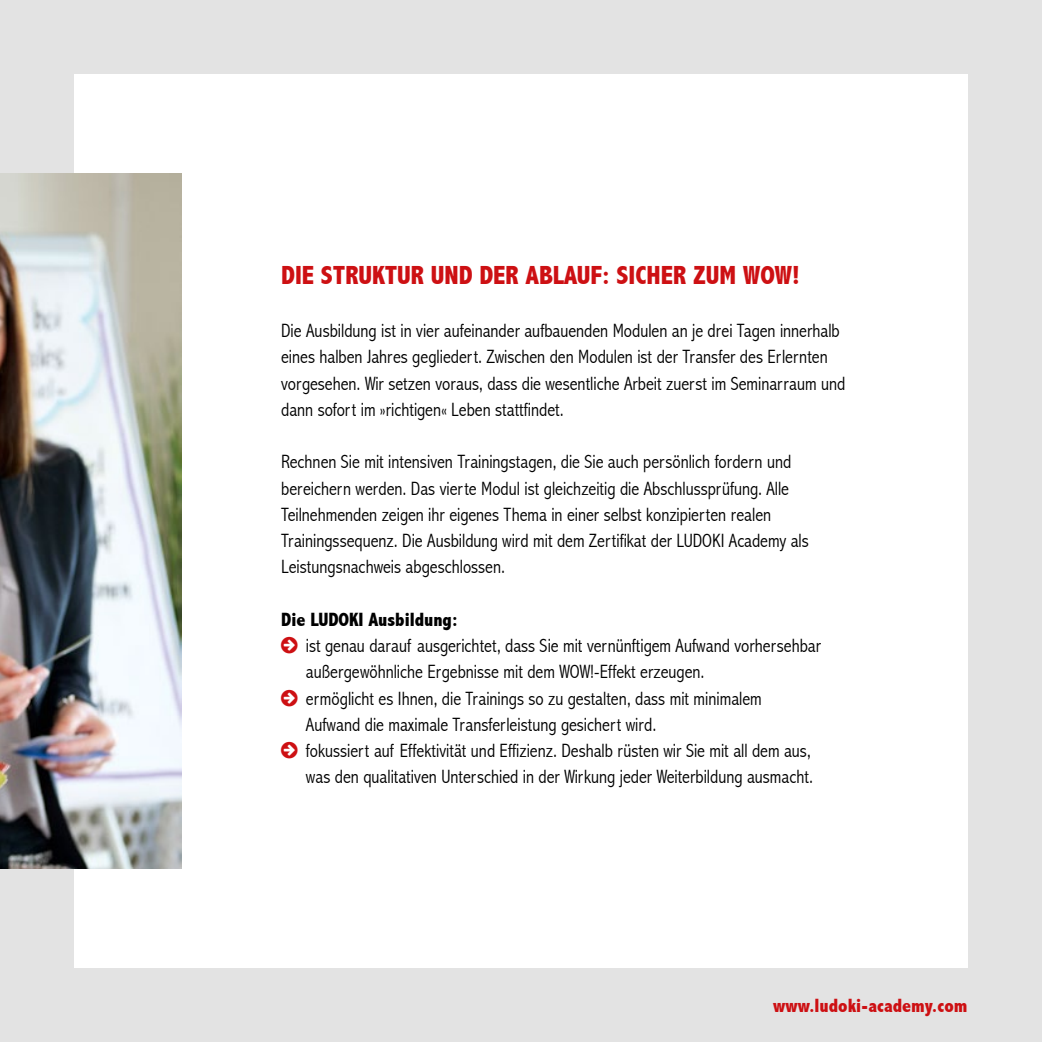
<style>
.page{position:relative;width:1042px;height:1042px;background:#e3e3e3}
.page>*{position:absolute;margin:0;border:0;box-sizing:border-box;transform-origin:0 0}
.t1{font:800 condensed 26.25px "Abadi";color:#cd1013}
.t2{font:300 condensed 19.25px/26.2px "Abadi";color:#000}
.t3{font:800 condensed 19.25px "Abadi";color:#cd1013}
.t4{font:800 condensed 19.25px "Abadi";color:#000}
</style>
<div class="page">
<div style="left:74px;top:74px;width:893px;height:893px;background:#fff"></div>
<img style="left:0;top:174px;width:182px;height:694px">
<h1 class="t1" style="left:281px;top:260px;width:520px">DIE STRUKTUR UND DER ABLAUF: SICHER ZUM WOW!</h1>
<p class="t2" style="left:281px;top:317px;width:566px">Die Ausbildung ist in vier aufeinander aufbauenden Modulen an je drei Tagen innerhalb eines halben Jahres gegliedert. Zwischen den Modulen ist der Transfer des Erlernten vorgesehen. Wir setzen voraus, dass die wesentliche Arbeit zuerst im Seminarraum und dann sofort im »richtigen« Leben stattfindet.</p>
<p class="t2" style="left:281px;top:449px;width:529px">Rechnen Sie mit intensiven Trainingstagen, die Sie auch persönlich fordern und bereichern werden. Das vierte Modul ist gleichzeitig die Abschlussprüfung. Alle Teilnehmenden zeigen ihr eigenes Thema in einer selbst konzipierten realen Trainingssequenz. Die Ausbildung wird mit dem Zertifikat der LUDOKI Academy als Leistungsnachweis abgeschlossen.</p>
<p class="t4" style="left:281px;top:608px;width:178px">Die LUDOKI Ausbildung:</p>
<p class="t2" style="left:306px;top:632px;width:517px">ist genau darauf ausgerichtet, dass Sie mit vernünftigem Aufwand vorhersehbar außergewöhnliche Ergebnisse mit dem WOW!-Effekt erzeugen.<br>ermöglicht es Ihnen, die Trainings so zu gestalten, dass mit minimalem<br>Aufwand die maximale Transferleistung gesichert wird.<br>fokussiert auf Effektivität und Effizienz. Deshalb rüsten wir Sie mit all dem aus, was den qualitativen Unterschied in der Wirkung jeder Weiterbildung ausmacht.</p>
<p class="t3" style="left:773px;top:994px;width:196px">www.ludoki-academy.com</p>
</div>
